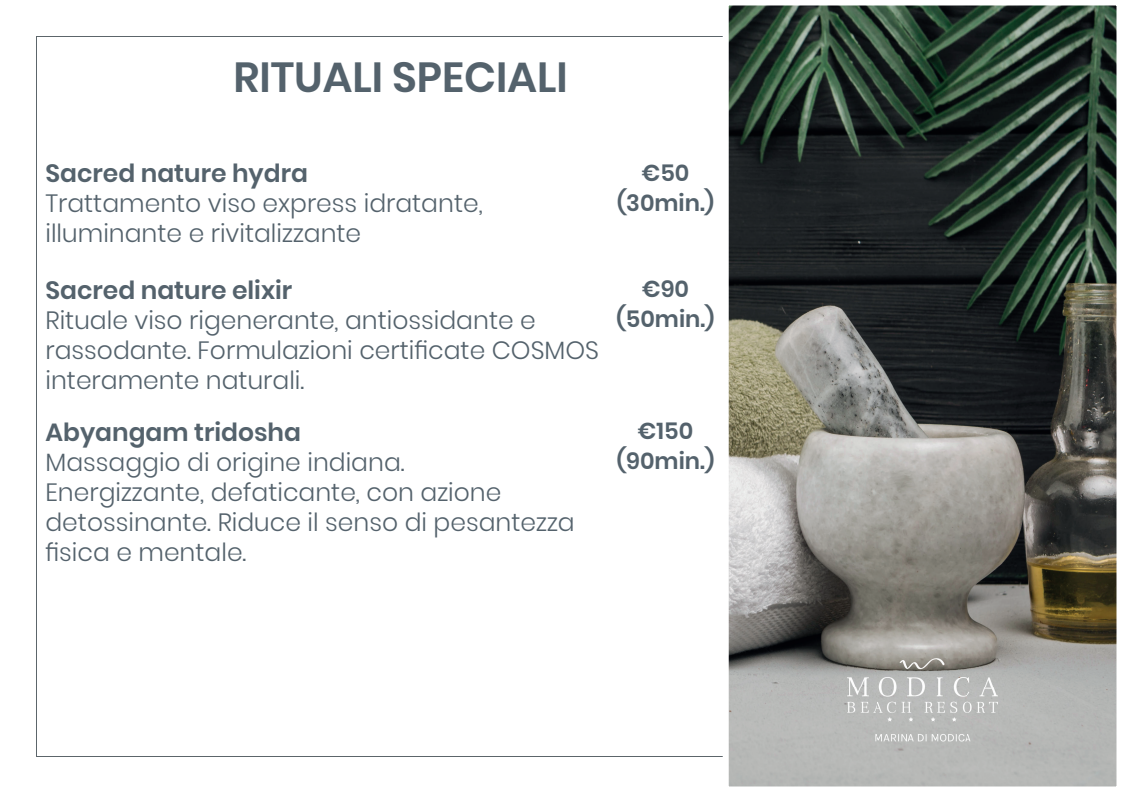
<style>
.page{position:relative;width:1123px;height:793px;background:#fff}
.page>*{position:absolute;margin:0;border:0;box-sizing:border-box;transform-origin:0 0}
.t1{font:600 42px "Poppins";color:#54626c}
.t2{font:300 25px/30px "Poppins";color:#54626c}
.t3{font:600 25px "Poppins";color:#54626c}
.t4{font:600 23px/30px "Poppins";color:#54626c;text-align:center}
</style>
<div class="page">
<img style="left:730px;top:7px;width:385px;height:778px">
<div style="left:723px;top:0;width:399px;height:792px;border:6px solid #fff"></div>
<img style="left:848px;top:659px;width:149px;height:87px">
<h1 class="t1" style="left:234px;top:53px;width:336px">RITUALI SPECIALI</h1>
<p class="t3" style="left:46px;top:159px;width:264px">Sacred nature hydra</p>
<p class="t2" style="left:46px;top:189px;width:439px">Trattamento viso express idratante, illuminante e rivitalizzante</p>
<p class="t3" style="left:46px;top:276px;width:248px">Sacred nature elixir</p>
<p class="t2" style="left:46px;top:306px;width:555px">Rituale viso rigenerante, antiossidante e rassodante. Formulazioni certificate COSMOS interamente naturali.</p>
<p class="t3" style="left:46px;top:417px;width:257px">Abyangam tridosha</p>
<p class="t2" style="left:46px;top:447px;width:531px">Massaggio di origine indiana.<br>Energizzante, defaticante, con azione detossinante. Riduce il senso di pesantezza fisica e mentale.</p>
<p class="t4" style="left:617px;top:158px;width:99px">€50 (30min.)</p>
<p class="t4" style="left:617px;top:274px;width:99px">€90 (50min.)</p>
<p class="t4" style="left:617px;top:416px;width:99px">€150 (90min.)</p>
</div>
